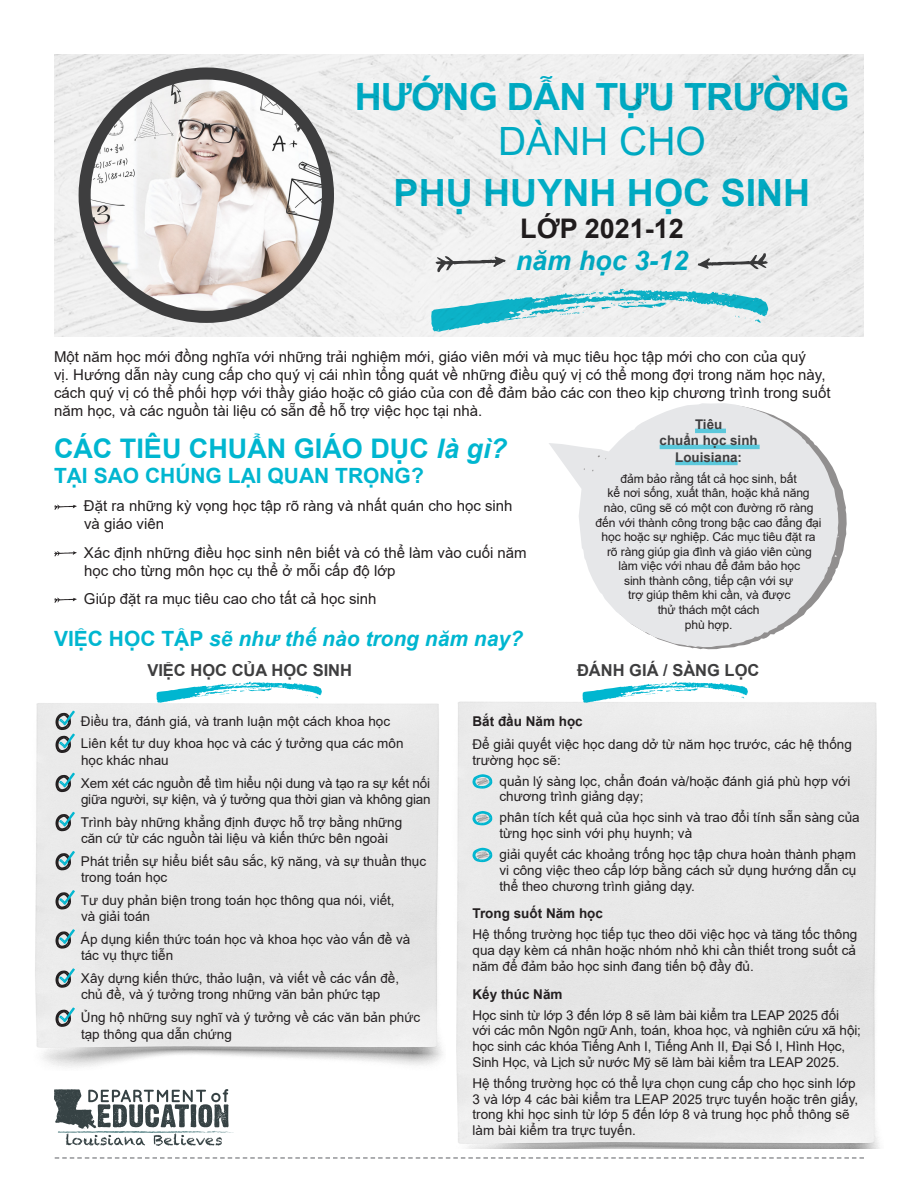
<style>
.page{position:relative;width:918px;height:1188px;background:#fff}
.page>*{position:absolute;margin:0;border:0;box-sizing:border-box;transform-origin:0 0}
.t1{font:39px "Arial";color:#00b6d0}
.t2{font:700 37.5px "Arial";letter-spacing:-.02em;color:#00b6d0}
.t3{font:700 37.5px "Arial";color:#00b6d0}
.t4{font:700 27px "Arial";color:#00b6d0}
.t5{font:700 27px "Arial";color:#231f20}
.t6{font:italic 700 27px "Arial";color:#00b6d0}
.t7{font:italic 700 21px "Arial";color:#00b6d0}
.t8{font:700 21px "Arial";color:#00b6d0}
.t9{font:700 16.5px "Arial";color:#3e3e3f}
.t10{font:15px/18px "Arial";color:#231f20}
.t11{font:13.5px/15.8px "Arial";color:#231f20}
.t12{font:700 13.5px "Arial";color:#231f20}
.t13{font:700 13.35px/16px "Arial";color:#3e3e3f;text-align:center}
.t14{font:12.15px/14.5px "Arial";letter-spacing:-.01em;color:#231f20;text-align:center}
.s1{font-style:italic}
.s2{font-style:normal}
</style>
<div class="page">
<img style="left:54px;top:54px;width:810px;height:282px">
<svg style="left:55px;top:1157px;width:809px;height:2px"></svg>
<img style="left:85px;top:74px;width:243px;height:243px">
<div style="left:79px;top:67px;width:255px;height:256px;border:12px solid #3e3e3f;border-radius:50%"></div>
<svg style="left:431px;top:287px;width:337px;height:45px"></svg>
<svg style="left:54px;top:505px;width:23px;height:5px"></svg>
<svg style="left:54px;top:551px;width:23px;height:6px"></svg>
<svg style="left:54px;top:598px;width:23px;height:5px"></svg>
<svg style="left:55px;top:711px;width:20px;height:42px"></svg>
<svg style="left:55px;top:773px;width:20px;height:19px"></svg>
<svg style="left:55px;top:812px;width:20px;height:19px"></svg>
<svg style="left:55px;top:851px;width:20px;height:19px"></svg>
<svg style="left:55px;top:890px;width:20px;height:20px"></svg>
<svg style="left:55px;top:929px;width:20px;height:20px"></svg>
<svg style="left:55px;top:968px;width:20px;height:20px"></svg>
<svg style="left:55px;top:1007px;width:20px;height:20px"></svg>
<svg style="left:472px;top:774px;width:20px;height:15px"></svg>
<svg style="left:472px;top:811px;width:20px;height:14px"></svg>
<svg style="left:472px;top:848px;width:20px;height:14px"></svg>
<svg style="left:688px;top:480px;width:159px;height:169px"></svg>
<svg style="left:549px;top:403px;width:289px;height:244px"></svg>
<div style="left:584px;top:407px;width:251px;height:237px;background:#e6e7e9;border-radius:50%"></div>
<hr style="left:695px;top:429px;width:31px;height:4px;background:#5bc8db">
<hr style="left:660px;top:445px;width:100px;height:4px;background:#5bc8db">
<hr style="left:675px;top:461px;width:63px;height:4px;background:#5bc8db">
<svg style="left:54px;top:1089px;width:180px;height:57px"></svg>
<svg style="left:435px;top:256px;width:71px;height:16px"></svg>
<svg style="left:698px;top:253px;width:70px;height:16px"></svg>
<svg style="left:582px;top:681px;width:166px;height:22px"></svg>
<svg style="left:156px;top:681px;width:166px;height:22px"></svg>
<h2 class="t2" style="left:354px;top:70px;width:497px">HƯỚNG DẪN TỰU TRƯỜNG</h2>
<h1 class="t1" style="left:498px;top:114px;width:209px">DÀNH CHO</h1>
<h2 class="t3" style="left:394px;top:166px;width:418px">PHỤ HUYNH HỌC SINH</h2>
<h3 class="t5" style="left:520px;top:210px;width:165px">LỚP 2021-12</h3>
<h3 class="t6" style="left:516px;top:243px;width:174px">năm học 3-12</h3>
<p class="t10" style="left:54px;top:348px;width:778px">Một năm học mới đồng nghĩa với những trải nghiệm mới, giáo viên mới và mục tiêu học tập mới cho con của quý<br>vị. Hướng dẫn này cung cấp cho quý vị cái nhìn tổng quát về những điều quý vị có thể mong đợi trong năm học này, cách quý vị có thể phối hợp với thầy giáo hoặc cô giáo của con để đảm bảo các con theo kịp chương trình trong suốt năm học, và các nguồn tài liệu có sẵn để hỗ trợ việc học tại nhà.</p>
<p class="t4" style="left:54px;top:429px;width:455px">CÁC TIÊU CHUẨN GIÁO DỤC <span class="s1">là gì?</span></p>
<p class="t8" style="left:54px;top:461px;width:371px">TẠI SAO CHÚNG LẠI QUAN TRỌNG?</p>
<p class="t10" style="left:84px;top:497px;width:430px">Đặt ra những kỳ vọng học tập rõ ràng và nhất quán cho học sinh và giáo viên</p>
<p class="t10" style="left:84px;top:544px;width:444px">Xác định những điều học sinh nên biết và có thể làm vào cuối năm học cho từng môn học cụ thể ở mỗi cấp độ lớp</p>
<p class="t10" style="left:84px;top:590px;width:294px">Giúp đặt ra mục tiêu cao cho tất cả học sinh</p>
<p class="t7" style="left:54px;top:625px;width:470px"><span class="s2">VIỆC HỌC TẬP</span> sẽ như thế nào trong năm nay?</p>
<p class="t9" style="left:147px;top:659px;width:206px">VIỆC HỌC CỦA HỌC SINH</p>
<p class="t11" style="left:81px;top:713px;width:311px">Điều tra, đánh giá, và tranh luận một cách khoa học</p>
<p class="t11" style="left:81px;top:736px;width:324px;line-height:16.2px">Liên kết tư duy khoa học và các ý tưởng qua các môn học khác nhau</p>
<p class="t11" style="left:81px;top:775px;width:351px;line-height:16.2px">Xem xét các nguồn để tìm hiểu nội dung và tạo ra sự kết nối giữa người, sự kiện, và ý tưởng qua thời gian và không gian</p>
<p class="t11" style="left:81px;top:814px;width:323px;line-height:16.2px">Trình bày những khẳng định được hỗ trợ bằng những căn cứ từ các nguồn tài liệu và kiến thức bên ngoài</p>
<p class="t11" style="left:81px;top:853px;width:347px;line-height:16.2px">Phát triển sự hiểu biết sâu sắc, kỹ năng, và sự thuần thục trong toán học</p>
<p class="t11" style="left:81px;top:892px;width:315px;line-height:16.2px">Tư duy phản biện trong toán học thông qua nói, viết, và giải toán</p>
<p class="t11" style="left:81px;top:931px;width:331px;line-height:16.2px">Áp dụng kiến thức toán học và khoa học vào vấn đề và tác vụ thực tiễn</p>
<p class="t11" style="left:81px;top:970px;width:320px;line-height:16.2px">Xây dựng kiến thức, thảo luận, và viết về các vấn đề, chủ đề, và ý tưởng trong những văn bản phức tạp</p>
<p class="t11" style="left:81px;top:1009px;width:341px;line-height:16.2px">Ủng hộ những suy nghĩ và ý tưởng về các văn bản phức tạp thông qua dẫn chứng</p>
<p class="t13" style="left:660px;top:417px;width:100px">Tiêu<br>chuẩn học sinh<br>Louisiana:</p>
<p class="t14" style="left:596px;top:471px;width:228px">đảm bảo rằng tất cả học sinh, bất<br>kể nơi sống, xuất thân, hoặc khả năng nào, cũng sẽ có một con đường rõ ràng đến với thành công trong bậc cao đẳng đại học hoặc sự nghiệp. Các mục tiêu đặt ra rõ ràng giúp gia đình và giáo viên cùng làm việc với nhau để đảm bảo học<br>sinh thành công, tiếp cận với sự<br>trợ giúp thêm khi cần, và được<br>thử thách một cách<br>phù hợp.</p>
<p class="t9" style="left:577px;top:659px;width:184px">ĐÁNH GIÁ / SÀNG LỌC</p>
<p class="t12" style="left:472px;top:712px;width:112px">Bắt đầu Năm học</p>
<p class="t11" style="left:472px;top:736px;width:381px">Để giải quyết việc học dang dở từ năm học trước, các hệ thống trường học sẽ:</p>
<p class="t11" style="left:500px;top:773px;width:352px">quản lý sàng lọc, chẩn đoán và/hoặc đánh giá phù hợp với chương trình giảng dạy;</p>
<p class="t11" style="left:500px;top:810px;width:362px">phân tích kết quả của học sinh và trao đổi tính sẵn sàng của từng học sinh với phụ huynh; và</p>
<p class="t11" style="left:500px;top:846px;width:358px;text-align:justify">giải quyết các khoảng trống học tập chưa hoàn thành phạm vi công việc theo cấp lớp bằng cách sử dụng hướng dẫn cụ thể theo chương trình giảng dạy.</p>
<p class="t12" style="left:472px;top:904px;width:132px">Trong suốt Năm học</p>
<p class="t11" style="left:472px;top:927px;width:386px;text-align:justify">Hệ thống trường học tiếp tục theo dõi việc học và tăng tốc thông qua dạy kèm cá nhân hoặc nhóm nhỏ khi cần thiết trong suốt cả năm để đảm bảo học sinh đang tiến bộ đầy đủ.</p>
<p class="t12" style="left:472px;top:984px;width:92px">Kếy thúc Năm</p>
<p class="t11" style="left:472px;top:1007px;width:390px">Học sinh từ lớp 3 đến lớp 8 sẽ làm bài kiểm tra LEAP 2025 đối<br>với các môn Ngôn ngữ Anh, toán, khoa học, và nghiên cứu xã hội; học sinh các khóa Tiếng Anh I, Tiếng Anh II, Đại Số I, Hình Học, Sinh Học, và Lịch sử nước Mỹ sẽ làm bài kiểm tra LEAP 2025.</p>
<p class="t11" style="left:472px;top:1075px;width:387px">Hệ thống trường học có thể lựa chọn cung cấp cho học sinh lớp 3 và lớp 4 các bà i kiể m tra LEAP 2025 trực tuyến hoặc trên giấy, trong khi học sinh từ lớp 5 đến lớp 8 và trung học phổ thông sẽ<br>là m bà i kiểm tra trực tuyến.</p>
</div>
